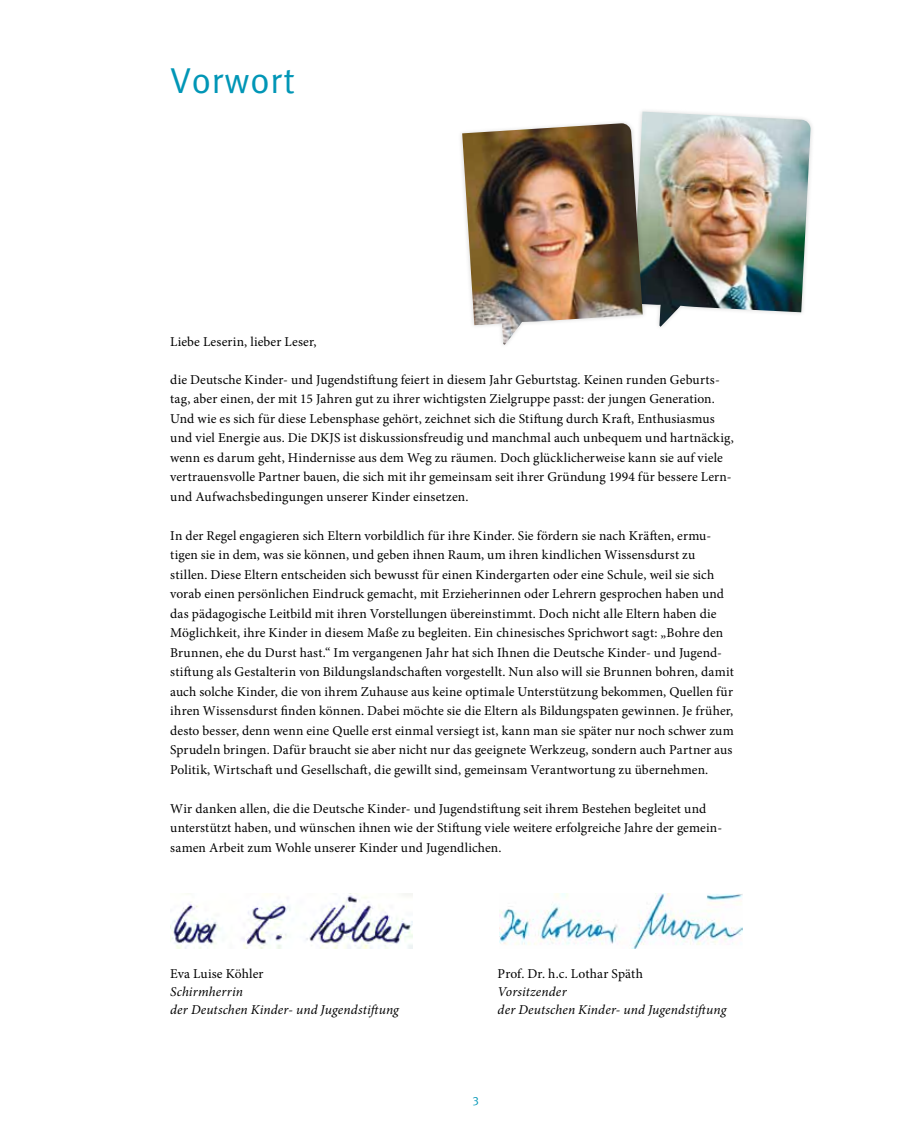
<style>
.page{position:relative;width:915px;height:1127px;background:#fff}
.page>*{position:absolute;margin:0;border:0;box-sizing:border-box;transform-origin:0 0}
.t1{font:36px "Meta Correspondence";color:#0096b6}
.t2{font:13.5px/19.5px "Minion Pro";letter-spacing:.01em;color:#000}
.t3{font:italic 13.5px "Minion Pro";letter-spacing:.01em;color:#000}
.t4{font:12px "Meta Correspondence";color:#0096b6}
</style>
<div class="page">
<img style="left:170px;top:893px;width:242px;height:55px">
<img style="left:499px;top:893px;width:243px;height:55px">
<img style="left:640px;top:112px;width:170px;height:215px">
<div style="left:457px;top:119px;width:189px;height:230px;background:#000;opacity:.15"></div>
<img style="left:462px;top:123px;width:180px;height:222px">
<h1 class="t1" style="left:170px;top:60px;width:126px">Vorwort</h1>
<p class="t2" style="left:170px;top:332px;width:148px">Liebe Leserin, lieber Leser,</p>
<p class="t2" style="left:170px;top:370px;width:565px">die Deutsche Kinder- und Jugendstiftung feiert in diesem Jahr Geburtstag. Keinen runden Geburts&shy;tag, aber einen, der mit 15 Jahren gut zu ihrer wichtigsten Zielgruppe passt: der jungen Generation.<br>Und wie es sich für diese Lebensphase gehört, zeichnet sich die Stiftung durch Kraft, Enthusiasmus und viel Energie aus. Die DKJS ist diskussionsfreudig und manchmal auch unbequem und hartnäckig, wenn es darum geht, Hindernisse aus dem Weg zu räumen. Doch glücklicherweise kann sie auf viele vertrauensvolle Partner bauen, die sich mit ihr gemeinsam seit ihrer Gründung 1994 für bessere Lern&shy;und Aufwachsbedingungen unserer Kinder einsetzen.</p>
<p class="t2" style="left:170px;top:526px;width:565px">In der Regel engagieren sich Eltern vorbildlich für ihre Kinder. Sie fördern sie nach Kräften, ermu&shy;tigen sie in dem, was sie können, und geben ihnen Raum, um ihren kindlichen Wissensdurst zu stillen. Diese Eltern entscheiden sich bewusst für einen Kindergarten oder eine Schule, weil sie sich vorab einen persönlichen Eindruck gemacht, mit Erzieherinnen oder Lehrern gesprochen haben und das pädagogische Leitbild mit ihren Vorstellungen übereinstimmt. Doch nicht alle Eltern haben die Möglichkeit, ihre Kinder in diesem Maße zu begleiten. Ein chinesisches Sprichwort sagt: „Bohre den Brunnen, ehe du Durst hast.“ Im vergangenen Jahr hat sich Ihnen die Deutsche Kinder- und Jugend&shy;stiftung als Gestalterin von Bildungslandschaften vorgestellt. Nun also will sie Brunnen bohren, damit auch solche Kinder, die von ihrem Zuhause aus keine optimale Unterstützung bekommen, Quellen für ihren Wissensdurst finden können. Dabei möchte sie die Eltern als Bildungspaten gewinnen. Je früher, desto besser, denn wenn eine Quelle erst einmal versiegt ist, kann man sie später nur noch schwer zum Sprudeln bringen. Dafür braucht sie aber nicht nur das geeignete Werkzeug, sondern auch Partner aus Politik, Wirtschaft und Gesellschaft, die gewillt sind, gemeinsam Verantwortung zu übernehmen.</p>
<p class="t2" style="left:170px;top:799px;width:553px">Wir danken allen, die die Deutsche Kinder- und Jugendstiftung seit ihrem Bestehen begleitet und unterstützt haben, und wünschen ihnen wie der Stiftung viele weitere erfolgreiche Jahre der gemein&shy;samen Arbeit zum Wohle unserer Kinder und Jugendlichen.</p>
<p class="t2" style="left:170px;top:964px;width:95px">Eva Luise Köhler</p>
<p class="t2" style="left:497px;top:964px;width:147px">Prof. Dr. h.c. Lothar Späth</p>
<p class="t3" style="left:170px;top:982px;width:74px">Schirmherrin</p>
<p class="t3" style="left:497px;top:982px;width:70px">Vorsitzender</p>
<p class="t3" style="left:170px;top:1000px;width:230px">der Deutschen Kinder- und Jugendstiftung</p>
<p class="t3" style="left:497px;top:1000px;width:230px">der Deutschen Kinder- und Jugendstiftung</p>
<p class="t4" style="left:472px;top:1094px;width:8px">3</p>
</div>
